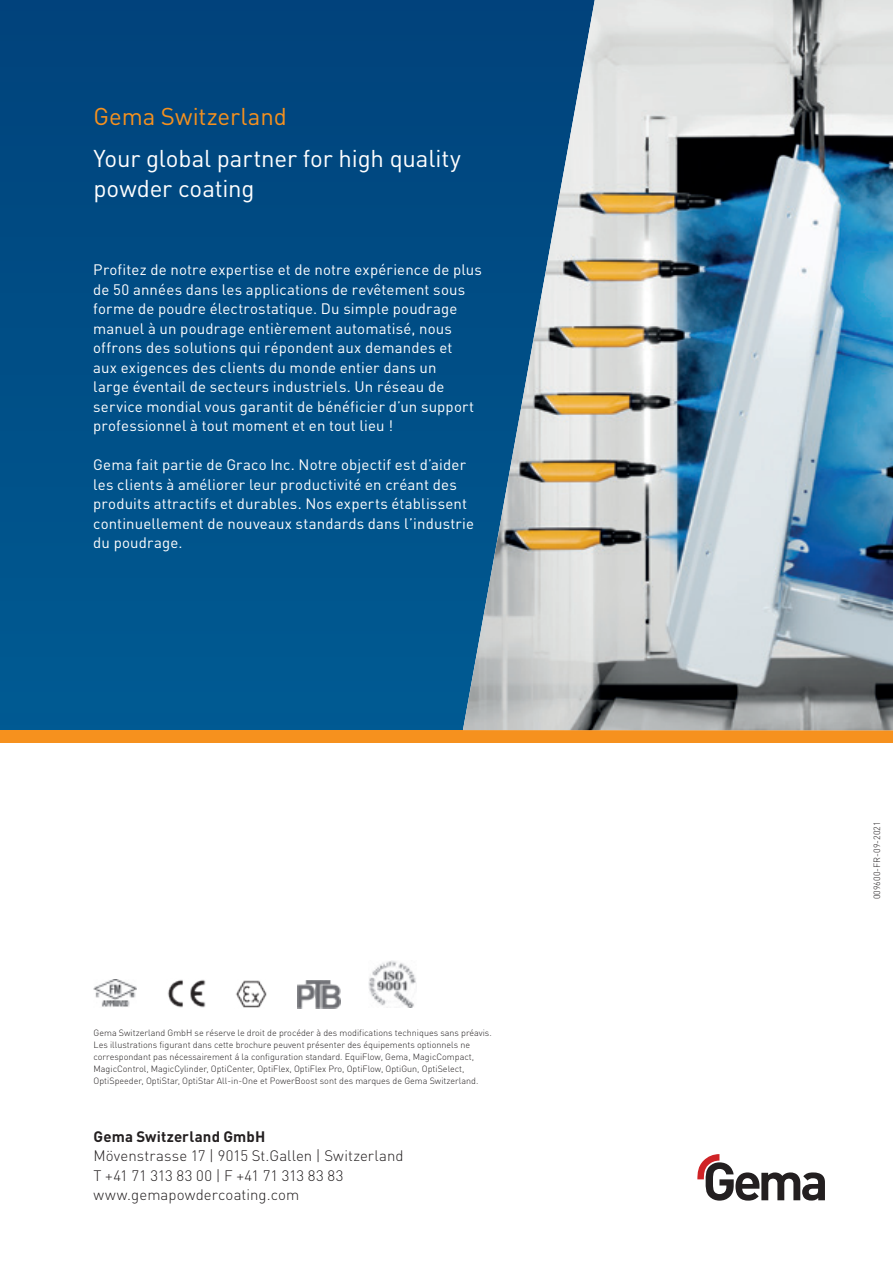
<style>
.page{position:relative;width:893px;height:1263px;background:#fff}
.page>*{position:absolute;margin:0;border:0;box-sizing:border-box;transform-origin:0 0}
.t1{font:24px/30px "DIN Pro";letter-spacing:-.005em;color:#fff}
.t2{font:24px "DIN Pro";letter-spacing:-.005em;color:#f6911e}
.t3{font:15px/19.5px "DIN Pro";letter-spacing:.01em;color:#fff}
.t4{font:300 15px/19.5px "DIN Pro";letter-spacing:.005em;color:#231f20}
.t5{font:700 15px "DIN Pro";letter-spacing:.01em;color:#231f20}
.t6{font:300 9px/12px "DIN Pro";color:#231f20}
</style>
<div class="page">
<div style="left:0;top:0;width:893px;height:737px;background:#004e86"></div>
<div style="left:0;top:730px;width:893px;height:13px;background:#f6911e"></div>
<img style="left:368px;top:960px;width:48px;height:48px">
<img style="left:94px;top:979px;width:42px;height:28px">
<img style="left:167px;top:979px;width:39px;height:29px">
<img style="left:236px;top:980px;width:31px;height:28px">
<svg style="left:697px;top:1154px;width:128px;height:46px"></svg>
<img style="left:297px;top:980px;width:43px;height:28px">
<img style="left:463px;top:0;width:430px;height:730px">
<h1 class="t2" style="left:94px;top:97px;width:195px">Gema Switzerland</h1>
<h1 class="t1" style="left:94px;top:141px;width:369px">Your global partner for high quality powder coating</h1>
<p class="t3" style="left:93px;top:258px;width:390px">Profitez de notre expertise et de notre expérience de plus de 50 années dans les applications de revêtement sous forme de poudre électrostatique. Du simple poudrage manuel à un poudrage entièrement automatisé, nous offrons des solutions qui répondent aux demandes et<br>aux exigences des clients du monde entier dans un<br>large éventail de secteurs industriels. Un réseau de service mondial vous garantit de bénéficier d’un support professionnel à tout moment et en tout lieu !</p>
<p class="t3" style="left:93px;top:453px;width:382px">Gema fait partie de Graco Inc. Notre objectif est d’aider les clients à améliorer leur productivité en créant des produits attractifs et durables. Nos experts établissent continuellement de nouveaux standards dans l’industrie du poudrage.</p>
<p class="t6" style="left:94px;top:1025px;width:400px">Gema Switzerland GmbH se réserve le droit de procéder à des modifications techniques sans préavis.<br>Les illustrations figurant dans cette brochure peuvent présenter des équipements optionnels ne correspondant pas nécessairement á la configuration standard. EquiFlow, Gema, MagicCompact, MagicControl, MagicCylinder, OptiCenter, OptiFlex, OptiFlex Pro, OptiFlow, OptiGun, OptiSelect, OptiSpeeder, OptiStar, OptiStar All-in-One et PowerBoost sont des marques de Gema Switzerland.</p>
<p class="t5" style="left:94px;top:1124px;width:173px">Gema Switzerland GmbH</p>
<p class="t4" style="left:94px;top:1145px;width:312px">Mövenstrasse 17 | 9015 St.Gallen | Switzerland<br>T +41 71 313 83 00 | F +41 71 313 83 83 www.gemapowdercoating.com</p>
<p class="t6" style="left:870px;top:899px;width:80px;rotate:-90deg">009600-FR-09-2021</p>
</div>
